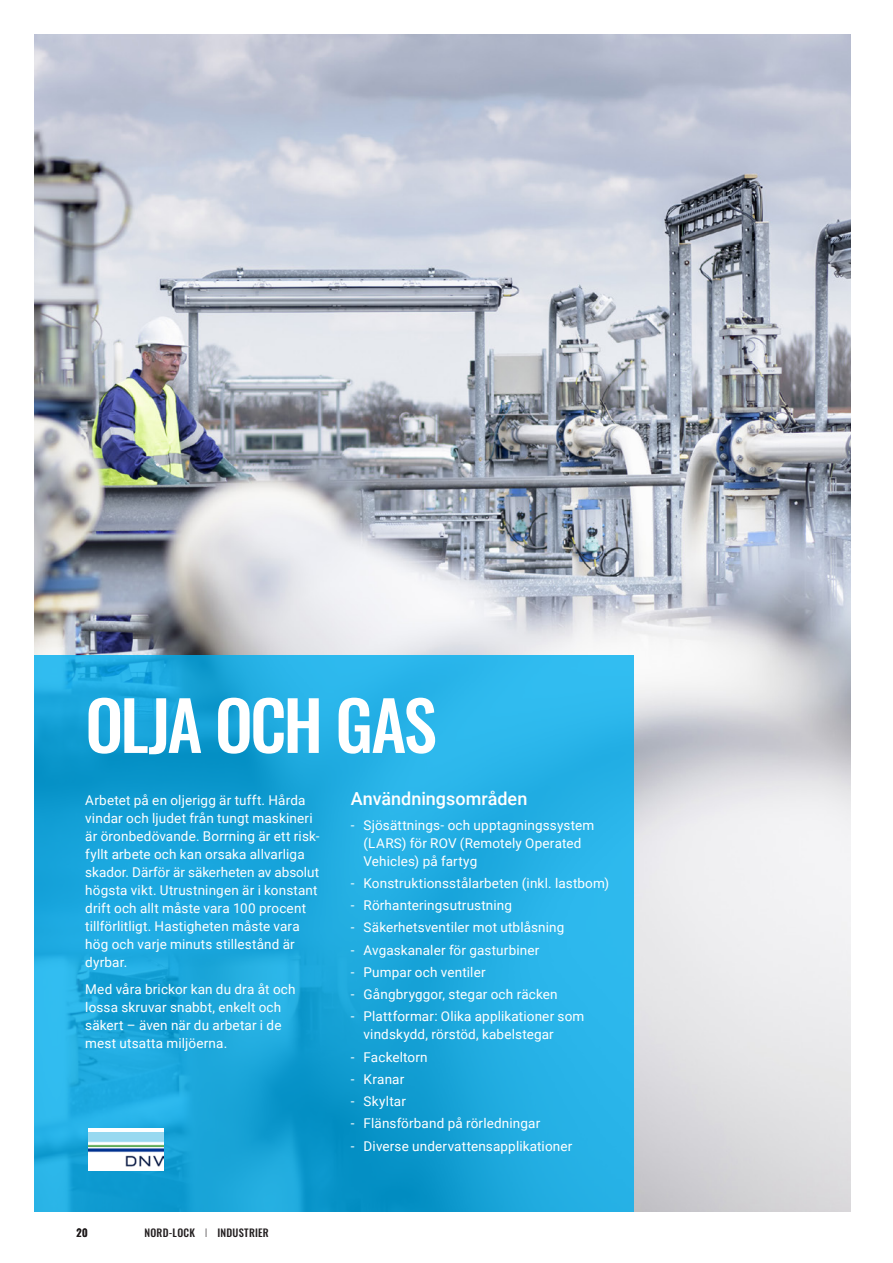
<style>
.page{position:relative;width:893px;height:1263px;background:#fff}
.page>*{position:absolute;margin:0;border:0;box-sizing:border-box;transform-origin:0 0}
.Title_2{font:500 67.5px "Oswald";letter-spacing:-.04em;color:#fff}
.Bodytext_title{font:500 18px "Roboto";color:#fff}
.Bodytext{font:13.5px/18px "Roboto";letter-spacing:.01em;color:#fff}
.Folio{font:500 10.5px "Oswald";letter-spacing:.02em;color:#231f20}
.s1{font-weight:200}
</style>
<div class="page">
<img style="left:34px;top:34px;width:816px;height:1178px">
<svg style="left:34px;top:656px;width:600px;height:556px;background:#1da9de"></svg>
<svg style="left:88px;top:1128px;width:76px;height:43px"></svg>
<img style="left:88px;top:1133px;width:76px;height:33px">
<p class="Title_2" style="left:85px;top:690px;width:353px">OLJA OCH GAS</p>
<p class="Bodytext_title" style="left:351px;top:786px;width:178px">Användningsområden</p>
<p class="Bodytext" style="left:364px;top:815px;width:232px;text-indent:-13px">- Sjösättnings- och upptagningssystem (LARS) för ROV (Remotely Operated<br>Vehicles) på fartyg</p>
<p class="Bodytext" style="left:351px;top:873px;width:260px">- Konstruktionsstålarbeten (inkl. lastbom)</p>
<p class="Bodytext" style="left:351px;top:896px;width:163px">- Rörhanteringsutrustning</p>
<p class="Bodytext" style="left:351px;top:918px;width:215px">- Säkerhetsventiler mot utblåsning</p>
<p class="Bodytext" style="left:351px;top:940px;width:190px">- Avgaskanaler för gasturbiner</p>
<p class="Bodytext" style="left:351px;top:962px;width:136px">- Pumpar och ventiler</p>
<p class="Bodytext" style="left:351px;top:985px;width:208px">- Gångbryggor, stegar och räcken</p>
<p class="Bodytext" style="left:364px;top:1007px;width:222px;text-indent:-13px">- Plattformar: Olika applikationer som vindskydd, rörstöd, kabelstegar</p>
<p class="Bodytext" style="left:351px;top:1047px;width:78px">- Fackeltorn</p>
<p class="Bodytext" style="left:351px;top:1070px;width:55px">- Kranar</p>
<p class="Bodytext" style="left:351px;top:1092px;width:57px">- Skyltar</p>
<p class="Bodytext" style="left:351px;top:1114px;width:191px">- Flänsförband på rörledningar</p>
<p class="Bodytext" style="left:351px;top:1136px;width:223px">- Diverse undervattensapplikationer</p>
<p class="Bodytext" style="left:85px;top:791px;width:236px">Arbetet på en oljerigg är tufft. Hårda vindar och ljudet från tungt maskineri är öronbedövande. Borrning är ett risk&shy;fyllt arbete och kan orsaka allvarliga skador. Därför är säkerheten av absolut högsta vikt. Utrustningen är i konstant drift och allt måste vara 100 procent tillförlitligt. Hastigheten måste vara hög och varje minuts stillestånd är dyrbar.</p>
<p class="Bodytext" style="left:85px;top:979px;width:212px">Med våra brickor kan du dra åt och lossa skruvar snabbt, enkelt och säkert – även när du arbetar i de mest utsatta miljöerna.</p>
<p class="Folio" style="left:77px;top:1228px;width:13px">20</p>
<p class="Folio" style="left:145px;top:1228px;width:126px">NORD-LOCK <span class="s1">I</span> INDUSTRIER</p>
</div>
